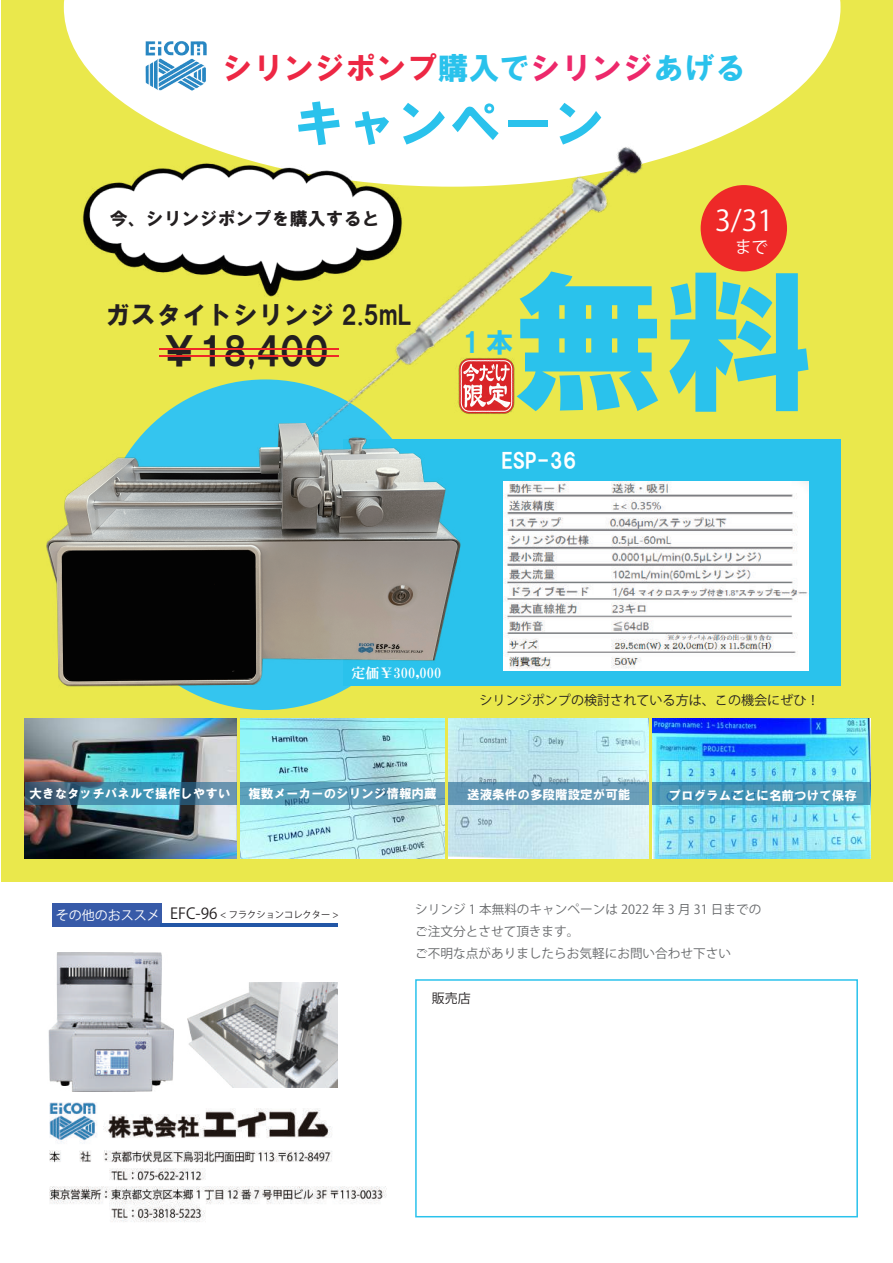
<style>
.page{position:relative;width:893px;height:1263px;background:#fff}
.page>*{position:absolute;margin:0;border:0;box-sizing:border-box;transform-origin:0 0}
.t1{font:151.5px "HGS Soei Kakugothic UB";color:#2ac2ec}
.t2{font:52.2px "HGS Soei Kakugothic UB";color:#2ac2ec}
.t3{font:38.55px "HGS Soei Kakugothic UB";color:#231f20}
.t4{font:30.75px "HGS Soei Kakugothic UB";color:#ed2744}
.t5{font:28.65px "Koz Go Pr 6 N";color:#fff}
.t6{font:27px "HGS Soei Kakugothic UB";color:#2ac2ec}
.t7{font:25.5px "HGS Soei Kakugothic UB";color:#231f20}
.t8{font:20.85px "HGS Soei Kakugothic UB";color:#fff}
.t9{font:18px "HGS Soei Kakugothic UB";color:#231f20}
.t10{font:16.5px "Koz Go Pr 6 N";color:#fff}
.t11{font:14.25px "HGP Mincho E";color:#fff}
.t12{font:13.05px "Koz Go Pr 6 N";color:#231f20}
.t13{font:12.6px/22px "Koz Go Pr 6 N";color:#67696b}
.t14{font:12.6px "HGS Soei Kakugothic UB";color:#fff}
.t15{font:9.15px "Koz Go Pr 6 N";color:#231f20}
.s1{color:#2ac2ec}
.s2{color:#ed286b}
.s3{font-size:13.05px;color:#fff}
.s4{font-size:15.15px}
</style>
<div class="page">
<div style="left:2px;top:0;width:891px;height:882px;background:#eae84c"></div>
<img style="left:49px;top:1102px;width:338px;height:120px">
<div style="left:415px;top:979px;width:443px;height:238px;border:2px solid #2ac2ec"></div>
<div style="left:343px;top:439px;width:497px;height:247px;background:#2ac2ec"></div>
<img style="left:46px;top:411px;width:415px;height:291px">
<img style="left:503px;top:482px;width:305px;height:188px">
<img style="left:25px;top:718px;width:211px;height:140px">
<img style="left:240px;top:718px;width:205px;height:140px">
<svg style="left:240px;top:782px;width:205px;height:22px;background:#5a9ab5"></svg>
<svg style="left:25px;top:782px;width:211px;height:22px;background:#437d99"></svg>
<img style="left:653px;top:718px;width:217px;height:140px">
<svg style="left:653px;top:783px;width:217px;height:22px;background:#4896b6"></svg>
<img style="left:448px;top:718px;width:201px;height:140px">
<div style="left:448px;top:783px;width:201px;height:22px;background:#6197b5"></div>
<svg style="left:64px;top:0;width:776px;height:187px;fill:#fff"></svg>
<img style="left:187px;top:982px;width:151px;height:106px">
<img style="left:48px;top:953px;width:126px;height:139px">
<img style="left:207px;top:140px;width:492px;height:328px">
<img style="left:139px;top:34px;width:76px;height:60px">
<hr style="left:160px;top:348px;width:179px;height:2px;background:#ee2928">
<hr style="left:160px;top:355px;width:179px;height:2px;background:#ee2928">
<img style="left:75px;top:160px;width:335px;height:142px">
<div style="left:701px;top:185px;width:86px;height:86px;background:#ee2928;border-radius:50%"></div>
<div style="left:52px;top:903px;width:110px;height:24px;background:#375aa8"></div>
<hr style="left:160px;top:924px;width:178px;height:3px;background:#2256a6">
<h3 class="t4" style="left:222px;top:53px;width:525px">シリンジポンプ<span class="s1">購入で</span><span class="s2">シリンジ</span><span class="s1">あげる</span></h3>
<h2 class="t2" style="left:293px;top:97px;width:314px">キャンペーン</h2>
<h3 class="t9" style="left:110px;top:210px;width:272px">今、シリンジポンプを購入すると</h3>
<h3 class="t5" style="left:715px;top:205px;width:60px">3/31</h3>
<h3 class="t10" style="left:735px;top:238px;width:35px">まで</h3>
<h3 class="t7" style="left:105px;top:302px;width:308px">ガスタイトシリンジ 2.5mL</h3>
<h3 class="t3" style="left:160px;top:332px;width:170px">￥18,400</h3>
<h1 class="t1" style="left:513px;top:266px;width:305px">無料</h1>
<h3 class="t6" style="left:462px;top:328px;width:52px">1本</h3>
<h3 class="t8" style="left:501px;top:450px;width:76px">ESP-36</h3>
<p class="t11" style="left:351px;top:666px;width:92px">定価￥300,000</p>
<p class="t12" style="left:479px;top:693px;width:342px">シリンジポンプの検討されている方は、この機会にぜひ！</p>
<p class="t14" style="left:30px;top:787px;width:202px">大きなタッチパネルで操作しやすい</p>
<p class="t14" style="left:248px;top:787px;width:190px">複数メーカーのシリンジ情報内蔵</p>
<p class="t14" style="left:467px;top:788px;width:165px">送液条件の多段階設定が可能</p>
<p class="t14" style="left:669px;top:789px;width:190px">プログラムごとに名前つけて保存</p>
<p class="t15" style="left:56px;top:909px;width:284px"><span class="s3">その他のおススメ</span> <span class="s4">EFC-96</span> &lt; フラクションコレクター &gt;</p>
<p class="t13" style="left:415px;top:898px;width:348px">シリンジ 1 本無料のキャンペーンは 2022 年 3 月 31 日までのご注文分とさせて頂きます。<br>ご不明な点がありましたらお気軽にお問い合わせ下さい</p>
<p class="t12" style="left:432px;top:991px;width:40px">販売店</p>
</div>
